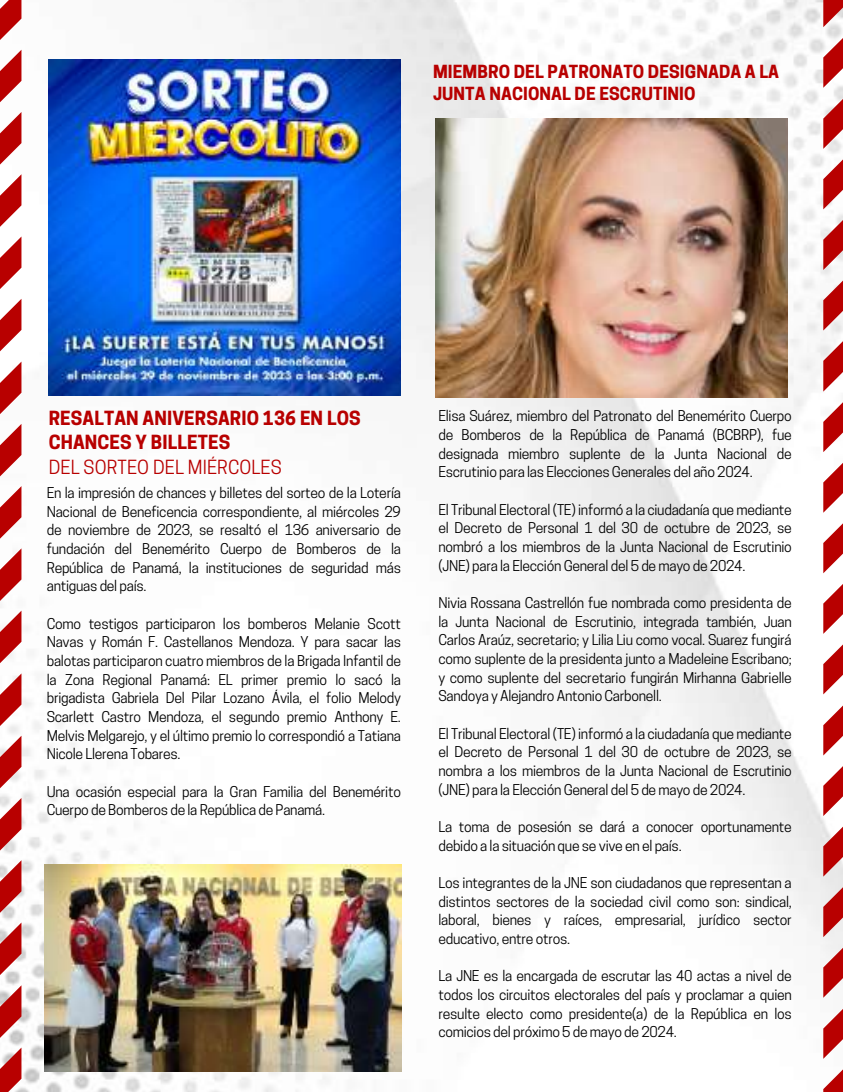
<style>
.page{position:relative;width:843px;height:1092px;background:#fff}
.page>*{position:absolute;margin:0;border:0;box-sizing:border-box;transform-origin:0 0}
.t1{font:700 18.2px/24.5px "Cooper Hewitt";letter-spacing:.005em;color:#b80000}
.t2{font:18.2px "Cooper Hewitt";letter-spacing:.005em;color:#b80000}
.t3{font:700 16.8px/22.8px "Cooper Hewitt";letter-spacing:.005em;color:#b80000}
.t4{font:14px/18.6px "Cooper Hewitt";letter-spacing:-.02em;color:#000;text-align:justify}
</style>
<div class="page">
<img style="left:21px;top:0;width:802px;height:1092px">
<svg style="left:823px;top:0;width:20px;height:1092px"></svg>
<svg style="left:0;top:0;width:21px;height:1092px"></svg>
<img style="left:49px;top:59px;width:351px;height:336px">
<img style="left:435px;top:119px;width:352px;height:278px">
<img style="left:45px;top:864px;width:357px;height:208px">
<p class="t3" style="left:433px;top:62px;width:347px">MIEMBRO DEL PATRONATO DESIGNADA A LA<br>JUNTA NACIONAL DE ESCRUTINIO</p>
<h1 class="t1" style="left:49px;top:408px;width:313px">RESALTAN ANIVERSARIO 136 EN LOS<br>CHANCES Y BILLETES</h1>
<h1 class="t2" style="left:49px;top:460px;width:234px">DEL SORTEO DEL MIÉRCOLES</h1>
<p class="t4" style="left:47px;top:485px;width:356px">En la impresión de chances y billetes del sorteo de la Lotería Nacional de Beneficencia correspondiente, al miércoles 29 de noviembre de 2023, se resaltó el 136 aniversario de fundación del Benemérito Cuerpo de Bomberos de la República de Panamá, la instituciones de seguridad más antiguas del país.</p>
<p class="t4" style="left:47px;top:616px;width:356px">Como testigos participaron los bomberos Melanie Scott Navas y Román F. Castellanos Mendoza. Y para sacar las balotas participaron cuatro miembros de la Brigada Infantil de la Zona Regional Panamá: EL primer premio lo sacó la brigadista Gabriela Del Pilar Lozano Ávila, el folio Melody Scarlett Castro Mendoza, el segundo premio Anthony E.<br>Melvis Melgarejo, y el último premio lo correspondió a Tatiana Nicole Llerena Tobares.</p>
<p class="t4" style="left:47px;top:784px;width:356px">Una ocasión especial para la Gran Familia del Benemérito<br>Cuerpo de Bomberos de la República de Panamá.</p>
<p class="t4" style="left:438px;top:409px;width:355px">Elisa Suárez, miembro del Patronato del Benemérito Cuerpo de Bomberos de la República de Panamá (BCBRP), fue designada miembro suplente de la Junta Nacional de Escrutinio para las Elecciones Generales del año 2024.</p>
<p class="t4" style="left:438px;top:502px;width:355px">El Tribunal Electoral (TE) informó a la ciudadanía que mediante el Decreto de Personal 1 del 30 de octubre de 2023, se nombró a los miembros de la Junta Nacional de Escrutinio (JNE) para la Elección General del 5 de mayo de 2024.</p>
<p class="t4" style="left:438px;top:595px;width:355px">Nivia Rossana Castrellón fue nombrada como presidenta de la Junta Nacional de Escrutinio, integrada también, Juan Carlos Araúz, secretario; y Lilia Liu como vocal. Suarez fungirá como suplente de la presidenta junto a Madeleine Escribano; y como suplente del secretario fungirán Mirhanna Gabrielle Sandoya y Alejandro Antonio Carbonell.</p>
<p class="t4" style="left:438px;top:726px;width:355px">El Tribunal Electoral (TE) informó a la ciudadanía que mediante el Decreto de Personal 1 del 30 de octubre de 2023, se nombra a los miembros de la Junta Nacional de Escrutinio (JNE) para la Elección General del 5 de mayo de 2024.</p>
<p class="t4" style="left:438px;top:819px;width:355px">La toma de posesión se dará a conocer oportunamente debido a la situación que se vive en el país.</p>
<p class="t4" style="left:438px;top:875px;width:355px">Los integrantes de la JNE son ciudadanos que representan a distintos sectores de la sociedad civil como son: sindical, laboral, bienes y raíces, empresarial, jurídico sector educativo, entre otros.</p>
<p class="t4" style="left:438px;top:969px;width:355px">La JNE es la encargada de escrutar las 40 actas a nivel de todos los circuitos electorales del país y proclamar a quien resulte electo como presidente(a) de la República en los comicios del próximo 5 de mayo de 2024.</p>
</div>
